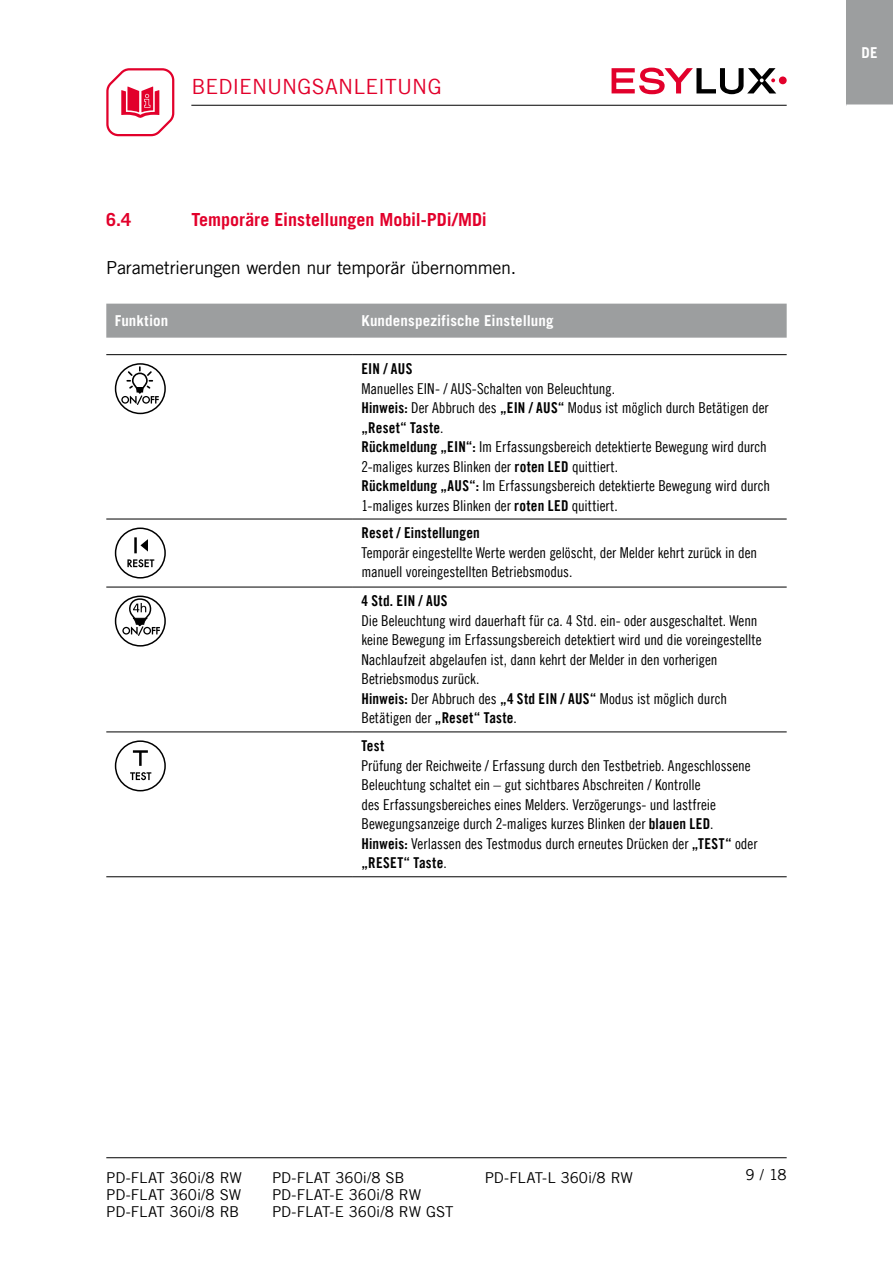
<style>
.page{position:relative;width:893px;height:1263px;background:#fff}
.page>*{position:absolute;margin:0;border:0;box-sizing:border-box;transform-origin:0 0}
.t1{font:21px "Trade Gothic LT Com";letter-spacing:.005em;color:#e2002b}
.t2{font:18px "Trade Gothic LT Com";letter-spacing:-.015em;color:#000}
.t3{font:700 18px "Trade Gothic LT Com";letter-spacing:-.005em;color:#e2002b}
.t4{font:15px/19.5px "Trade Gothic LT Com Cn 18";letter-spacing:-.005em;color:#000}
.t5{font:15px "Trade Gothic LT Com";letter-spacing:-.01em;color:#000}
.t6{font:15px "Trade Gothic LT Com Bd Cn 20";letter-spacing:.015em;color:#000}
.t7{font:700 15px "Trade Gothic LT Com";letter-spacing:.01em;color:#fff}
.s1{font-family:"Trade Gothic LT Com Bd Cn 20"}
.s2{font-family:"Trade Gothic LT Com Cn 18"}
</style>
<div class="page">
<div style="left:779px;top:76px;width:8px;height:8px;background:#e2002b;border-radius:50%"></div>
<svg style="left:612px;top:68px;width:164px;height:26px"></svg>
<svg style="left:106px;top:68px;width:69px;height:69px"></svg>
<hr style="left:106px;top:1157px;width:681px;height:1px;background:#000">
<div style="left:846px;top:0;width:47px;height:105px;background:#9c9e9f"></div>
<hr style="left:846px;top:104px;width:47px;height:2px;background:#fff">
<hr style="left:191px;top:105px;width:596px;height:1px;background:#000">
<div style="left:106px;top:304px;width:681px;height:34px;background:#9c9e9f"></div>
<hr style="left:106px;top:519px;width:247px;height:1px;background:#000">
<hr style="left:353px;top:519px;width:434px;height:1px;background:#000">
<hr style="left:106px;top:587px;width:247px;height:1px;background:#000">
<hr style="left:353px;top:587px;width:434px;height:1px;background:#000">
<hr style="left:106px;top:731px;width:247px;height:1px;background:#000">
<hr style="left:353px;top:731px;width:434px;height:1px;background:#000">
<hr style="left:106px;top:876px;width:247px;height:1px;background:#000">
<hr style="left:353px;top:876px;width:434px;height:1px;background:#000">
<hr style="left:106px;top:354px;width:247px;height:1px;background:#000">
<hr style="left:353px;top:354px;width:434px;height:1px;background:#000">
<svg style="left:115px;top:363px;width:51px;height:51px"></svg>
<svg style="left:115px;top:527px;width:51px;height:51px"></svg>
<svg style="left:115px;top:595px;width:51px;height:52px"></svg>
<svg style="left:115px;top:740px;width:51px;height:51px"></svg>
<h1 class="t1" style="left:191px;top:73px;width:252px">BEDIENUNGSANLEITUNG</h1>
<p class="t3" style="left:106px;top:208px;width:26px">6.4</p>
<p class="t3" style="left:191px;top:208px;width:297px">Temporäre Einstellungen Mobil-PDi/MDi</p>
<p class="t2" style="left:106px;top:256px;width:411px">Parametrierungen werden nur temporär übernommen.</p>
<p class="t7" style="left:115px;top:311px;width:55px">Funktion</p>
<p class="t7" style="left:361px;top:311px;width:194px">Kundenspezifische Einstellung</p>
<p class="t6" style="left:361px;top:359px;width:52px">EIN / AUS</p>
<p class="t4" style="left:361px;top:378px;width:409px">Manuelles EIN- / AUS-Schalten von Beleuchtung.<br><span class="s1">Hinweis:</span> Der Abbruch des <span class="s1">„EIN / AUS“</span> Modus ist möglich durch Betätigen der</p>
<p class="t6" style="left:361px;top:418px;width:83px">„Reset“ Taste<span class="s2">.</span></p>
<p class="t4" style="left:361px;top:437px;width:410px"><span class="s1">Rückmeldung „EIN“:</span> Im Erfassungsbereich detektierte Bewegung wird durch 2-maliges kurzes Blinken der <span class="s1">roten LED</span> quittiert.<br><span class="s1">Rückmeldung „AUS“:</span> Im Erfassungsbereich detektierte Bewegung wird durch 1-maliges kurzes Blinken der <span class="s1">roten LED</span> quittiert.</p>
<p class="t6" style="left:361px;top:524px;width:120px">Reset / Einstellungen</p>
<p class="t4" style="left:361px;top:543px;width:397px">Temporär eingestellte Werte werden gelöscht, der Melder kehrt zurück in den manuell voreingestellten Betriebsmodus.</p>
<p class="t6" style="left:361px;top:592px;width:88px">4 Std. EIN / AUS</p>
<p class="t4" style="left:361px;top:611px;width:402px">Die Beleuchtung wird dauerhaft für ca. 4 Std. ein- oder ausgeschaltet. Wenn keine Bewegung im Erfassungsbereich detektiert wird und die voreingestellte Nachlaufzeit abgelaufen ist, dann kehrt der Melder in den vorherigen Betriebsmodus zurück.<br><span class="s1">Hinweis:</span> Der Abbruch des <span class="s1">„4 Std EIN / AUS“</span> Modus ist möglich durch Betätigen der <span class="s1">„Reset“ Taste</span>.</p>
<p class="t6" style="left:361px;top:737px;width:24px">Test</p>
<p class="t4" style="left:361px;top:755px;width:398px">Prüfung der Reichweite / Erfassung durch den Testbetrieb. Angeschlossene Beleuchtung schaltet ein – gut sichtbares Abschreiten / Kontrolle<br>des Erfassungsbereiches eines Melders. Verzögerungs- und lastfreie Bewegungsanzeige durch 2-maliges kurzes Blinken der <span class="s1">blauen LED</span>.<br><span class="s1">Hinweis:</span> Verlassen des Testmodus durch erneutes Drücken der <span class="s1">„TEST“</span> oder</p>
<p class="t6" style="left:361px;top:854px;width:87px">„RESET“ Taste<span class="s2">.</span></p>
<p class="t7" style="left:862px;top:43px;width:17px">DE</p>
<p class="t5" style="left:106px;top:1169px;width:137px">PD-FLAT 360i/8 RW</p>
<p class="t5" style="left:272px;top:1169px;width:134px">PD-FLAT 360i/8 SB</p>
<p class="t5" style="left:485px;top:1169px;width:150px">PD-FLAT-L 360i/8 RW</p>
<p class="t5" style="left:106px;top:1186px;width:136px">PD-FLAT 360i/8 SW</p>
<p class="t5" style="left:272px;top:1186px;width:151px">PD-FLAT-E 360i/8 RW</p>
<p class="t5" style="left:106px;top:1203px;width:134px">PD-FLAT 360i/8 RB</p>
<p class="t5" style="left:272px;top:1203px;width:183px">PD-FLAT-E 360i/8 RW GST</p>
<p class="t5" style="left:746px;top:1166px;width:43px">9 / 18</p>
</div>
